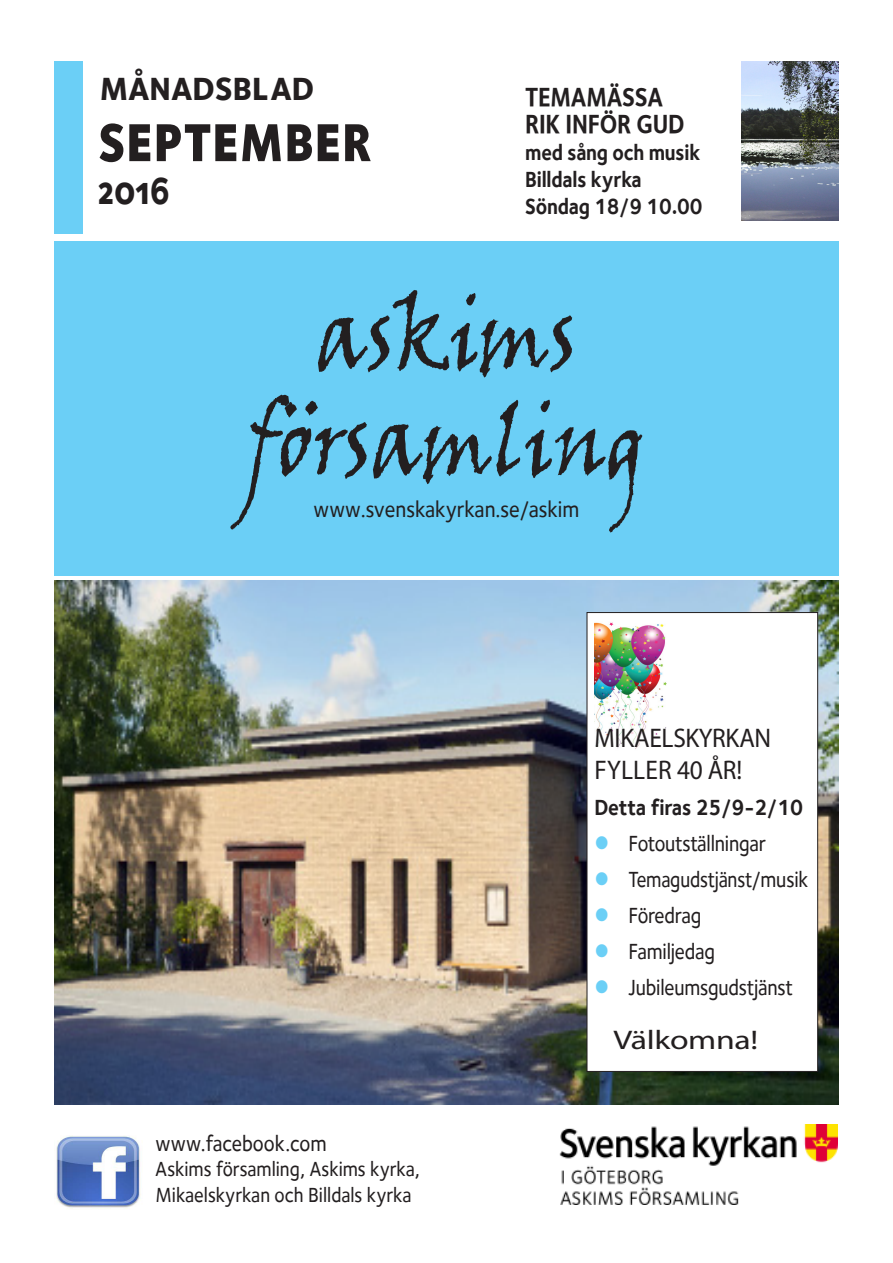
<style>
.page{position:relative;width:893px;height:1263px;background:#fff}
.page>*{position:absolute;margin:0;border:0;box-sizing:border-box;transform-origin:0 0}
.t1{font:99px "Viner Hand ITC";color:#231f20;scale:.82 1}
.t2{font:69.3px "Foundry Sterling Extra Bld Expert";color:#231f20;scale:.82 1}
.t3{font:39.6px "Foundry Sterling Extra Bld Expert";color:#231f20;scale:.82 1}
.t4{font:33px "Foundry Sterling Extra Bld Expert";color:#231f20;scale:.95 1}
.t5{font:27px "Foundry Sterling Bold Expert";letter-spacing:-.01em;color:#231f20;scale:.88 1}
.t6{font:27px "Myriad Pro";letter-spacing:-.01em;color:#231f20;scale:.94 1}
.t7{font:27px "Myriad Pro";letter-spacing:.01em;color:#231f20;scale:.94 1}
.t8{font:27px "Myriad Pro";letter-spacing:-.01em;color:#231f20;scale:1.25 1}
.t9{font:500 23.1px "Foundry Sterling";color:#231f20;scale:.91 1}
.t10{font:500 22.5px "Foundry Sterling";letter-spacing:-.01em;color:#231f20;scale:.88 1}
.t11{font:700 22.5px "Foundry Sterling";letter-spacing:-.01em;color:#231f20;scale:.88 1}
.t12{font:500 22.5px "Foundry Sterling";letter-spacing:-.01em;color:#231f20;scale:.85 1}
.t13{font:700 22.5px "Foundry Sterling";letter-spacing:-.01em;color:#231f20;scale:.9 1}
.t14{font:500 22.5px "Foundry Sterling";letter-spacing:-.01em;color:#231f20;scale:.9 1}
.t15{font:500 21px "Foundry Sterling";color:#231f20;scale:.9 1}
.s1{color:#6bcff6}
</style>
<div class="page">
<img style="left:560px;top:1124px;width:277px;height:80px">
<div style="left:54px;top:62px;width:28px;height:172px;background:#6bcff6"></div>
<img style="left:56px;top:1135px;width:85px;height:74px">
<div style="left:54px;top:241px;width:785px;height:335px;background:#6bcff6"></div>
<img style="left:54px;top:581px;width:785px;height:524px">
<div style="left:587px;top:612px;width:231px;height:459px;background:#fff;border:1px solid #231f20"></div>
<img style="left:594px;top:622px;width:73px;height:127px">
<img style="left:741px;top:62px;width:98px;height:158px">
<p class="t4" style="left:100px;top:69px;width:227px">MÅNADSBLAD</p>
<p class="t2" style="left:98px;top:95px;width:335px">september</p>
<p class="t3" style="left:98px;top:166px;width:89px">2016</p>
<p class="t5" style="left:525px;top:81px;width:158px">TEMAMÄSSA</p>
<p class="t5" style="left:525px;top:108px;width:183px">RIK INFÖR GUD</p>
<p class="t11" style="left:525px;top:139px;width:200px">med sång och musik</p>
<p class="t11" style="left:525px;top:166px;width:134px">Billdals kyrka</p>
<p class="t11" style="left:525px;top:193px;width:203px">Söndag 18/9 10.00</p>
<p class="t1" style="left:316px;top:273px;width:319px">askims</p>
<p class="t1" style="left:247px;top:380px;width:489px">församling</p>
<p class="t9" style="left:314px;top:496px;width:293px">www.svenskakyrkan.se/askim</p>
<p class="t14" style="left:156px;top:1130px;width:192px">www.facebook.com</p>
<p class="t15" style="left:156px;top:1157px;width:295px">Askims församling, Askims kyrka,</p>
<p class="t15" style="left:156px;top:1182px;width:286px">Mikaelskyrkan och Billdals kyrka</p>
<p class="t6" style="left:594px;top:721px;width:190px">MIKAELSKYRKAN</p>
<p class="t7" style="left:595px;top:753px;width:159px">FYLLER 40 ÅR!</p>
<p class="t13" style="left:594px;top:794px;width:234px">Detta firas 25/9-2/10</p>
<p class="t10" style="left:594px;top:830px;width:197px"><span class="s1">●</span> Fotoutställningar</p>
<p class="t12" style="left:594px;top:866px;width:253px"><span class="s1">●</span> Temagudstjänst/musik</p>
<p class="t10" style="left:594px;top:902px;width:123px"><span class="s1">●</span> Föredrag</p>
<p class="t10" style="left:594px;top:938px;width:139px"><span class="s1">●</span> Familjedag</p>
<p class="t10" style="left:594px;top:974px;width:227px"><span class="s1">●</span> Jubileumsgudstjänst</p>
<p class="t8" style="left:614px;top:1023px;width:117px">Välkomna!</p>
</div>
